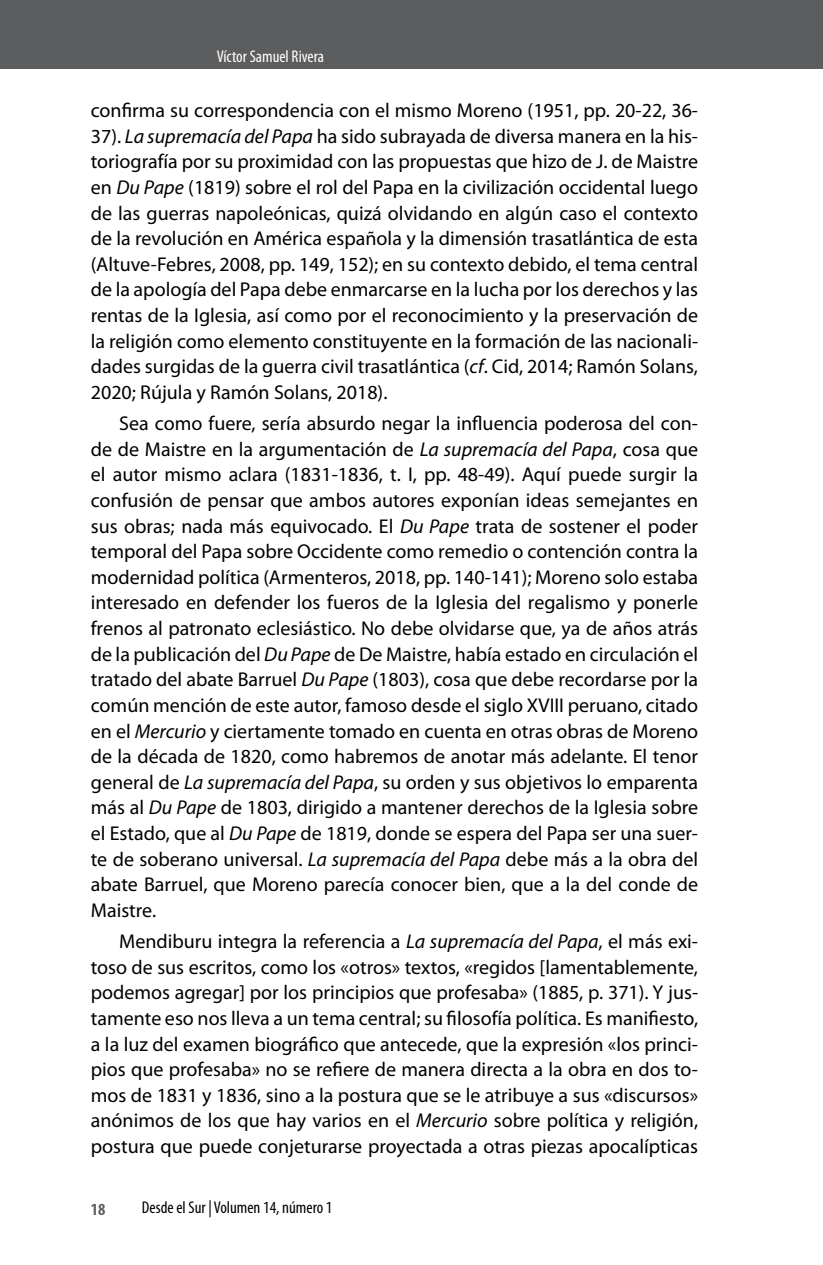
<style>
.page{position:relative;width:823px;height:1265px;background:#fff}
.page>*{position:absolute;margin:0;border:0;box-sizing:border-box;transform-origin:0 0}
.t1{font:20px/25.6px "Myriad Pro";color:#000;text-align:justify}
.t2{font:condensed 17px "Myriad Pro";color:#000}
.t3{font:condensed 17px "Myriad Pro";color:#fff}
.t4{font:700 condensed 17px "Myriad Pro";color:#5c5d5f}
.s1{font-style:italic}
</style>
<div class="page">
<div style="left:0;top:0;width:822px;height:68px;background:#5c5d5f"></div>
<p class="t3" style="left:217px;top:46px;width:109px">Víctor Samuel Rivera</p>
<p class="t1" style="left:91px;top:97px;width:608px">confirma su correspondencia con el mismo Moreno (1951, pp. 20-22, 36- 37). <span class="s1">La supremacía del Papa</span> ha sido subrayada de diversa manera en la his&shy;toriografía por su proximidad con las propuestas que hizo de J. de Maistre en <span class="s1">Du Pape</span> (1819) sobre el rol del Papa en la civilización occidental luego de las guerras napoleónicas, quizá olvidando en algún caso el contexto de la revolución en América española y la dimensión trasatlántica de esta (Altuve-Febres, 2008, pp. 149, 152); en su contexto debido, el tema central de la apología del Papa debe enmarcarse en la lucha por los derechos y las rentas de la Iglesia, así como por el reconocimiento y la preservación de la religión como elemento constituyente en la formación de las nacionali&shy;dades surgidas de la guerra civil trasatlántica (<span class="s1">cf</span>. Cid, 2014; Ramón Solans, 2020; Rújula y Ramón Solans, 2018).</p>
<p class="t1" style="left:91px;top:410px;width:608px;text-indent:28px">Sea como fuere, sería absurdo negar la influencia poderosa del con&shy;de de Maistre en la argumentación de <span class="s1">La supremacía del Papa</span>, cosa que el autor mismo aclara (1831-1836, t. I, pp. 48-49). Aquí puede surgir la confusión de pensar que ambos autores exponían ideas semejantes en sus obras; nada más equivocado. El <span class="s1">Du Pape</span> trata de sostener el poder temporal del Papa sobre Occidente como remedio o contención contra la modernidad política (Armenteros, 2018, pp. 140-141); Moreno solo estaba interesado en defender los fueros de la Iglesia del regalismo y ponerle frenos al patronato eclesiástico. No debe olvidarse que, ya de años atrás de la publicación del <span class="s1">Du Pape</span> de De Maistre, había estado en circulación el tratado del abate Barruel <span class="s1">Du Pape</span> (1803), cosa que debe recordarse por la común mención de este autor, famoso desde el siglo XVIII peruano, citado en el <span class="s1">Mercurio</span> y ciertamente tomado en cuenta en otras obras de Moreno de la década de 1820, como habremos de anotar más adelante. El tenor general de <span class="s1">La supremacía del Papa</span>, su orden y sus objetivos lo emparenta más al <span class="s1">Du Pape</span> de 1803, dirigido a mantener derechos de la Iglesia sobre el Estado, que al <span class="s1">Du Pape</span> de 1819, donde se espera del Papa ser una suer&shy;te de soberano universal. <span class="s1">La supremacía del Papa</span> debe más a la obra del abate Barruel, que Moreno parecía conocer bien, que a la del conde de Maistre.</p>
<p class="t1" style="left:91px;top:928px;width:608px;text-indent:28px">Mendiburu integra la referencia a <span class="s1">La supremacía del Papa</span>, el más exi&shy;toso de sus escritos, como los «otros» textos, «regidos [lamentablemente, podemos agregar] por los principios que profesaba» (1885, p. 371). Y jus&shy;tamente eso nos lleva a un tema central; su filosofía política. Es manifiesto, a la luz del examen biográfico que antecede, que la expresión «los princi&shy;pios que profesaba» no se refiere de manera directa a la obra en dos to&shy;mos de 1831 y 1836, sino a la postura que se le atribuye a sus «discursos» anónimos de los que hay varios en el <span class="s1">Mercurio</span> sobre política y religión, postura que puede conjeturarse proyectada a otras piezas apocalípticas</p>
<p class="t4" style="left:91px;top:1198px;width:16px">18</p>
<p class="t2" style="left:142px;top:1196px;width:192px">Desde el Sur | Volumen 14, número 1</p>
</div>
